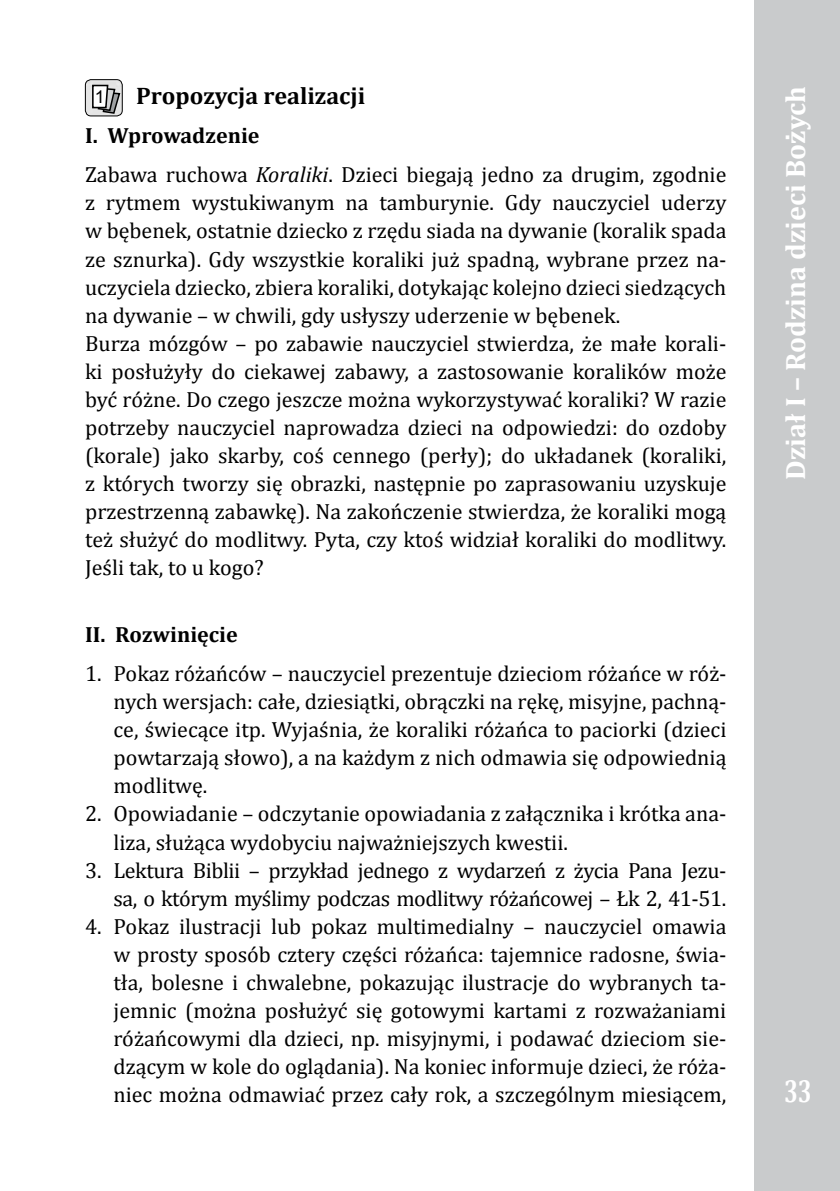
<style>
.page{position:relative;width:840px;height:1191px;background:#fff}
.page>*{position:absolute;margin:0;border:0;box-sizing:border-box;transform-origin:0 0}
.t1{font:700 32px "Cambria";color:#fff;scale:.75 1}
.t2{font:700 28px "Cambria";color:#fff}
.t3{font:700 24px "Cambria";color:#000}
.t4{font:22px/28px "Cambria";color:#000}
.t5{font:22px/28px "Cambria";letter-spacing:-.02em;color:#000;text-align:right}
.t6{font:700 22px "Cambria";color:#000}
.t7{font:17.6px "Arial";color:#000}
.s1{font-weight:700}
.s2{font-style:italic}
</style>
<div class="page">
<div style="left:754px;top:0;width:85px;height:1191px;background:#c9cbcc"></div>
<img style="left:85px;top:80px;width:37px;height:36px">
<div style="left:85px;top:79px;width:37px;height:37px;border:1px solid #000;border-radius:6px"></div>
<svg style="left:91px;top:84px;width:30px;height:31px"></svg>
<p class="t3" style="left:136px;top:79px;width:230px">Propozycja realizacji</p>
<p class="t4" style="left:85px;top:116px;width:642px;line-height:39.4px"><span class="s1">I. Wprowadzenie<br></span>Zabawa ruchowa <span class="s2">Koraliki</span>. Dzieci biegają jedno za drugim, zgodnie</p>
<p class="t4" style="left:85px;top:189px;width:642px">z rytmem wystukiwanym na tamburynie. Gdy nauczyciel uderzy w bębenek, ostatnie dziecko z rzędu siada na dywanie (koralik spada ze sznurka). Gdy wszystkie koraliki już spadną, wybrane przez na&shy;uczyciela dziecko, zbiera koraliki, dotykając kolejno dzieci siedzących na dywanie – w chwili, gdy usłyszy uderzenie w bębenek.<br>Burza mózgów – po zabawie nauczyciel stwierdza, że małe korali&shy;ki posłużyły do ciekawej zabawy, a zastosowanie koralików może być różne. Do czego jeszcze można wykorzystywać koraliki? W razie potrzeby nauczyciel naprowadza dzieci na odpowiedzi: do ozdoby (korale) jako skarby, coś cennego (perły); do układanek (koraliki, z których tworzy się obrazki, następnie po zaprasowaniu uzyskuje przestrzenną zabawkę). Na zakończenie stwierdza, że koraliki mogą też służyć do modlitwy. Pyta, czy ktoś widział koraliki do modlitwy.<br>Jeśli tak, to u kogo?</p>
<p class="t7" style="left:95px;top:85px;width:11px">1</p>
<p class="t6" style="left:85px;top:619px;width:154px">II. Rozwinięcie</p>
<p class="t4" style="left:113px;top:660px;width:614px;text-align:justify;text-indent:-28px">1. Pokaz różańców – nauczyciel prezentuje dzieciom różańce w róż&shy;nych wersjach: całe, dziesiątki, obrączki na rękę, misyjne, pachną&shy;ce, świecące itp. Wyjaśnia, że koraliki różańca to paciorki (dzieci powtarzają słowo), a na każdym z nich odmawia się odpowiednią modlitwę.</p>
<p class="t4" style="left:113px;top:800px;width:614px;text-indent:-28px">2. Opowiadanie – odczytanie opowiadania z załącznika i krótka ana&shy;liza, służąca wydobyciu najważniejszych kwestii.</p>
<p class="t5" style="left:85px;top:856px;width:642px">3. Lektura Biblii – przykład jednego z wydarzeń z życia Pana Jezu&shy;sa, o którym myślimy podczas modlitwy różańcowej – Łk 2, 41-51.</p>
<p class="t4" style="left:113px;top:912px;width:614px;text-align:justify;text-indent:-28px">4. Pokaz ilustracji lub pokaz multimedialny – nauczyciel omawia w prosty sposób cztery części różańca: tajemnice radosne, świa&shy;tła, bolesne i chwalebne, pokazując ilustracje do wybranych ta&shy;jemnic (można posłużyć się gotowymi kartami z rozważaniami różańcowymi dla dzieci, np. misyjnymi, i podawać dzieciom sie&shy;dzącym w kole do oglądania). Na koniec informuje dzieci, że róża&shy;niec można odmawiać przez cały rok, a szczególnym miesiącem,</p>
<p class="t2" style="left:775px;top:480px;width:395px;rotate:-90deg">Dział I – Rodzina dzieci Bożych</p>
<h1 class="t1" style="left:783px;top:1068px;width:39px">33</h1>
</div>
